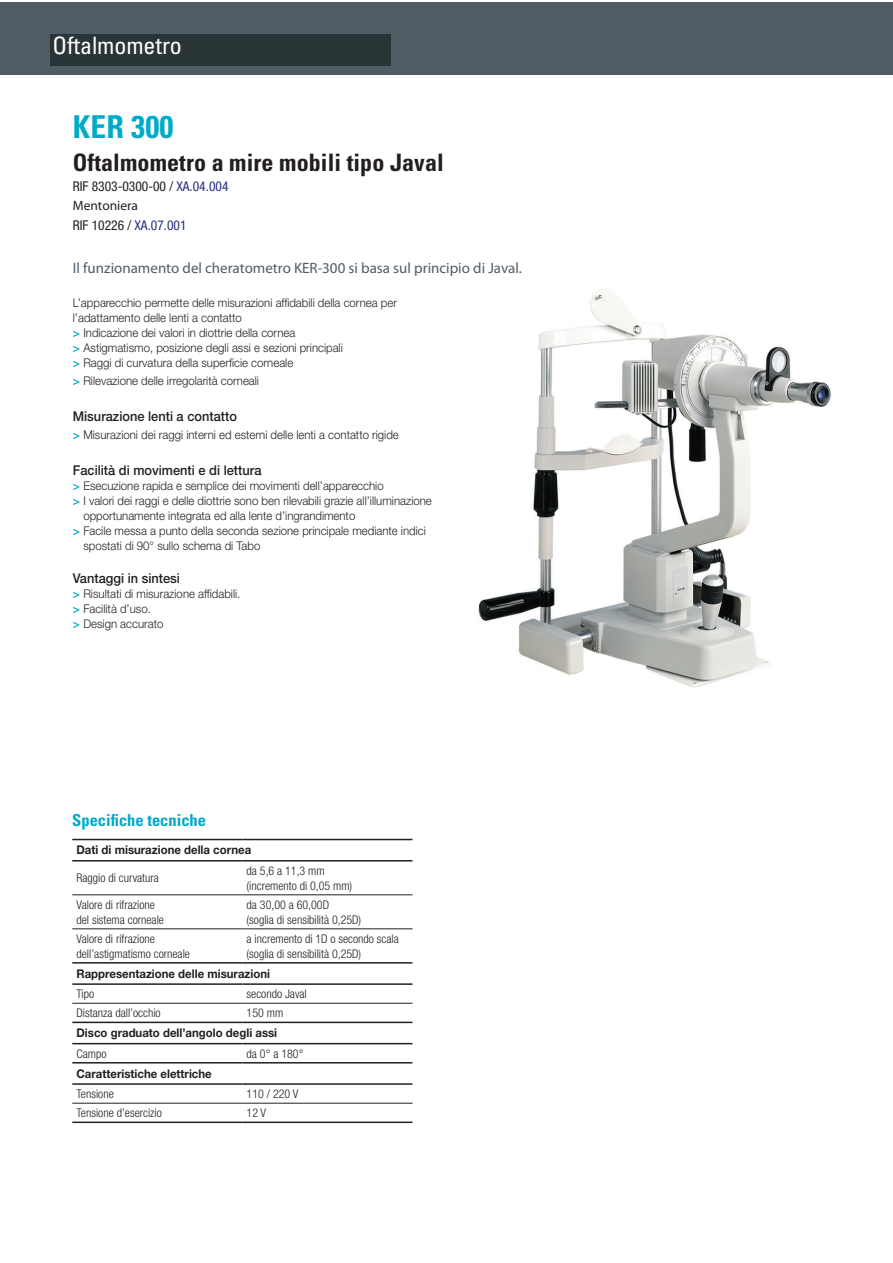
<style>
.page{position:relative;width:893px;height:1263px;background:#fff}
.page>*{position:absolute;margin:0;border:0;box-sizing:border-box;transform-origin:0 0}
.t1{font:700 condensed 31.5px "Univers LT Std";letter-spacing:.005em;color:#00aac9}
.t2{font:condensed 24px "Univers LT Std";letter-spacing:-.005em;color:#fff}
.t3{font:700 condensed 24px "Univers LT Std";letter-spacing:.005em;color:#231f20}
.t4{font:700 condensed 16.5px "Univers LT Std";color:#00aac9}
.t5{font:15px "Myriad Pro";color:#505c64}
.t6{font:500 13.5px "Helvetica Neue LT Std";color:#231f20;scale:.95 1}
.t7{font:condensed 13.5px "Helvetica Neue LT Std";color:#231f20}
.t8{font:13.5px "Myriad Pro";color:#231f20}
.t9{font:300 12px/15px "Helvetica Neue LT Std";color:#231f20;scale:.95 1}
.t10{font:300 condensed 12px/15px "Helvetica Neue LT Std";color:#231f20}
.t11{font:700 12px "Helvetica Neue LT Std";color:#231f20;scale:.95 1}
.s1{color:#2a2f87}
.s2{font-weight:500;color:#00aac9}
</style>
<div class="page">
<img style="left:478px;top:289px;width:353px;height:399px">
<hr style="left:72px;top:894px;width:170px;height:1px;background:#231f20">
<hr style="left:242px;top:894px;width:170px;height:1px;background:#231f20">
<hr style="left:72px;top:1062px;width:170px;height:1px;background:#231f20">
<hr style="left:242px;top:1062px;width:170px;height:1px;background:#231f20">
<hr style="left:72px;top:928px;width:170px;height:1px;background:#231f20">
<hr style="left:242px;top:928px;width:170px;height:1px;background:#231f20">
<hr style="left:72px;top:1003px;width:170px;height:1px;background:#231f20">
<hr style="left:242px;top:1003px;width:170px;height:1px;background:#231f20">
<hr style="left:72px;top:1103px;width:170px;height:1px;background:#231f20">
<hr style="left:242px;top:1103px;width:170px;height:1px;background:#231f20">
<hr style="left:72px;top:1121px;width:170px;height:2px;background:#231f20">
<hr style="left:242px;top:1121px;width:170px;height:2px;background:#231f20">
<hr style="left:72px;top:1083px;width:170px;height:2px;background:#231f20">
<hr style="left:242px;top:1083px;width:170px;height:2px;background:#231f20">
<hr style="left:72px;top:839px;width:170px;height:1px;background:#231f20">
<hr style="left:242px;top:839px;width:170px;height:1px;background:#231f20">
<hr style="left:72px;top:860px;width:170px;height:1px;background:#231f20">
<hr style="left:242px;top:860px;width:170px;height:1px;background:#231f20">
<hr style="left:72px;top:962px;width:170px;height:1px;background:#231f20">
<hr style="left:242px;top:962px;width:170px;height:1px;background:#231f20">
<hr style="left:72px;top:983px;width:170px;height:2px;background:#231f20">
<hr style="left:242px;top:983px;width:170px;height:2px;background:#231f20">
<hr style="left:72px;top:1022px;width:170px;height:1px;background:#231f20">
<hr style="left:242px;top:1022px;width:170px;height:1px;background:#231f20">
<hr style="left:72px;top:1043px;width:170px;height:1px;background:#231f20">
<hr style="left:242px;top:1043px;width:170px;height:1px;background:#231f20">
<div style="left:0;top:2px;width:893px;height:72px;background:#505c64"></div>
<div style="left:50px;top:34px;width:340px;height:32px;background:#293437"></div>
<h2 class="t2" style="left:74px;top:28px;width:154px">Ottotipo Digitale</h2>
<h2 class="t2" style="left:53px;top:31px;width:131px">Oftalmometro</h2>
<h2 class="t2" style="left:68px;top:31px;width:140px">t o ip Digitale</h2>
<h1 class="t1" style="left:73px;top:108px;width:102px">KER 300</h1>
<h2 class="t3" style="left:73px;top:148px;width:372px">Oftalmometro a mire mobili tipo Javal</h2>
<p class="t7" style="left:73px;top:178px;width:157px">RIF 8303-0300-00 / <span class="s1">XA.04.004</span></p>
<p class="t8" style="left:73px;top:197px;width:67px">Mentoniera</p>
<p class="t7" style="left:73px;top:217px;width:115px">RIF 10226 / <span class="s1">XA.07.001</span></p>
<p class="t5" style="left:73px;top:258px;width:451px">Il funzionamento del cheratometro KER-300 si basa sul principio di Javal.</p>
<p class="t9" style="left:73px;top:295px;width:343px">L’apparecchio permette delle misurazioni affidabili della cornea per l’adattamento delle lenti a contatto<br><span class="s2">&gt;</span> Indicazione dei valori in diottrie della cornea<br><span class="s2">&gt;</span> Astigmatismo, posizione degli assi e sezioni principali<br><span class="s2">&gt;</span> Raggi di curvatura della superficie corneale</p>
<p class="t9" style="left:73px;top:373px;width:198px"><span class="s2">&gt;</span> Rilevazione delle irregolarità corneali</p>
<p class="t6" style="left:73px;top:408px;width:174px">Misurazione lenti a contatto</p>
<p class="t9" style="left:73px;top:427px;width:345px"><span class="s2">&gt;</span> Misurazioni dei raggi interni ed esterni delle lenti a contatto rigide</p>
<p class="t6" style="left:73px;top:462px;width:200px">Facilità di movimenti e di lettura</p>
<p class="t9" style="left:73px;top:478px;width:329px"><span class="s2">&gt;</span> Esecuzione rapida e semplice dei movimenti dell’apparecchio</p>
<p class="t9" style="left:73px;top:493px;width:379px"><span class="s2">&gt;</span> I valori dei raggi e delle diottrie sono ben rilevabili grazie all’illuminazione</p>
<p class="t9" style="left:83px;top:508px;width:288px">opportunamente integrata ed alla lente d’ingrandimento</p>
<p class="t9" style="left:73px;top:523px;width:373px"><span class="s2">&gt;</span> Facile messa a punto della seconda sezione principale mediante indici</p>
<p class="t9" style="left:83px;top:538px;width:188px">spostati di 90° sullo schema di Tabo</p>
<p class="t6" style="left:73px;top:570px;width:114px">Vantaggi in sintesi</p>
<p class="t9" style="left:73px;top:586px;width:178px"><span class="s2">&gt;</span> Risultati di misurazione affidabili. <span class="s2">&gt;</span> Facilità d’uso.<br><span class="s2">&gt;</span> Design accurato</p>
<h3 class="t4" style="left:72px;top:810px;width:135px">Specifiche tecniche</h3>
<p class="t11" style="left:77px;top:843px;width:185px">Dati di misurazione della cornea</p>
<p class="t10" style="left:77px;top:870px;width:84px">Raggio di curvatura</p>
<p class="t10" style="left:247px;top:863px;width:107px">da 5,6 a 11,3 mm (incremento di 0,05 mm)</p>
<p class="t10" style="left:77px;top:897px;width:89px">Valore di rifrazione del sistema corneale</p>
<p class="t10" style="left:247px;top:897px;width:116px">da 30,00 a 60,00D<br>(soglia di sensibilità 0,25D)</p>
<p class="t10" style="left:77px;top:931px;width:115px">Valore di rifrazione dell’astigmatismo corneale</p>
<p class="t10" style="left:247px;top:931px;width:154px">a incremento di 1D o secondo scala (soglia di sensibilità 0,25D)</p>
<p class="t11" style="left:77px;top:966px;width:205px">Rappresentazione delle misurazioni</p>
<p class="t10" style="left:77px;top:986px;width:19px">Tipo</p>
<p class="t10" style="left:247px;top:986px;width:62px">secondo Javal</p>
<p class="t10" style="left:77px;top:1005px;width:86px">Distanza dall’occhio</p>
<p class="t10" style="left:247px;top:1005px;width:38px">150 mm</p>
<p class="t11" style="left:77px;top:1025px;width:213px">Disco graduato dell’angolo degli assi</p>
<p class="t10" style="left:77px;top:1046px;width:32px">Campo</p>
<p class="t10" style="left:247px;top:1046px;width:58px">da 0° a 180°</p>
<p class="t11" style="left:77px;top:1066px;width:144px">Caratteristiche elettriche</p>
<p class="t10" style="left:77px;top:1086px;width:39px">Tensione</p>
<p class="t10" style="left:247px;top:1086px;width:53px">110 / 220 V</p>
<p class="t10" style="left:77px;top:1105px;width:87px">Tensione d’esercizio</p>
<p class="t10" style="left:247px;top:1105px;width:21px">12 V</p>
</div>
